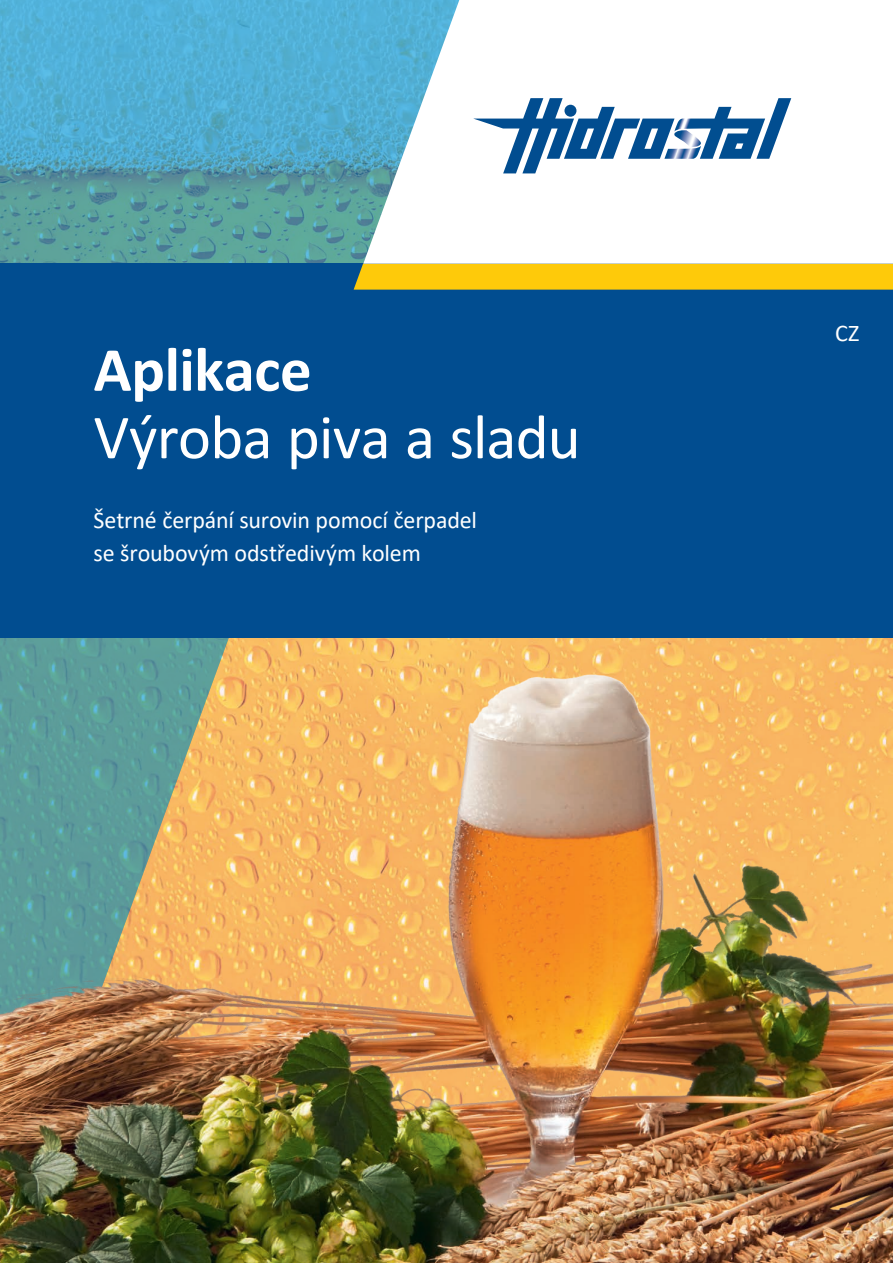
<style>
.page{position:relative;width:893px;height:1263px;background:#fff}
.page>*{position:absolute;margin:0;border:0;box-sizing:border-box;transform-origin:0 0}
.Hidrostal_Headline_R{font:63px "Calibri";letter-spacing:-.015em;color:#fff}
.Hidrostal_Headline_R-2{font:700 63px "Calibri";letter-spacing:-.01em;color:#fff}
.Hidrostal_Cover_Subl{font:24px "Calibri";letter-spacing:-.005em;color:#fff}
.Hidrostal_Sprachkürz{font:24px "Calibri";color:#fff}
</style>
<div class="page">
<svg style="left:0;top:0;width:363px;height:264px;background:#53a7bf"></svg>
<img style="left:0;top:638px;width:893px;height:625px">
<div style="left:0;top:264px;width:893px;height:374px;background:#014d90"></div>
<div style="left:354px;top:264px;width:539px;height:26px;background:#feca0a"></div>
<svg style="left:363px;top:0;width:530px;height:264px"></svg>
<svg style="left:473px;top:98px;width:201px;height:75px"></svg>
<div style="left:564px;top:105px;width:12px;height:12px;background:#014d90;border-radius:50%"></div>
<svg style="left:756px;top:98px;width:35px;height:61px"></svg>
<img style="left:664px;top:146px;width:10px;height:13px">
<img style="left:674px;top:107px;width:91px;height:52px">
<img style="left:674px;top:130px;width:27px;height:17px">
<p class="Hidrostal_Headline_R-2" style="left:94px;top:325px;width:220px">Aplikace</p>
<p class="Hidrostal_Headline_R" style="left:94px;top:393px;width:488px">Výroba piva a sladu</p>
<p class="Hidrostal_Cover_Subl" style="left:94px;top:504px;width:385px">Šetrné čerpání surovin pomocí čerpadel</p>
<p class="Hidrostal_Cover_Subl" style="left:94px;top:537px;width:329px">se šroubovým odstředivým kolem</p>
<p class="Hidrostal_Sprachkürz" style="left:835px;top:316px;width:26px">CZ</p>
</div>
